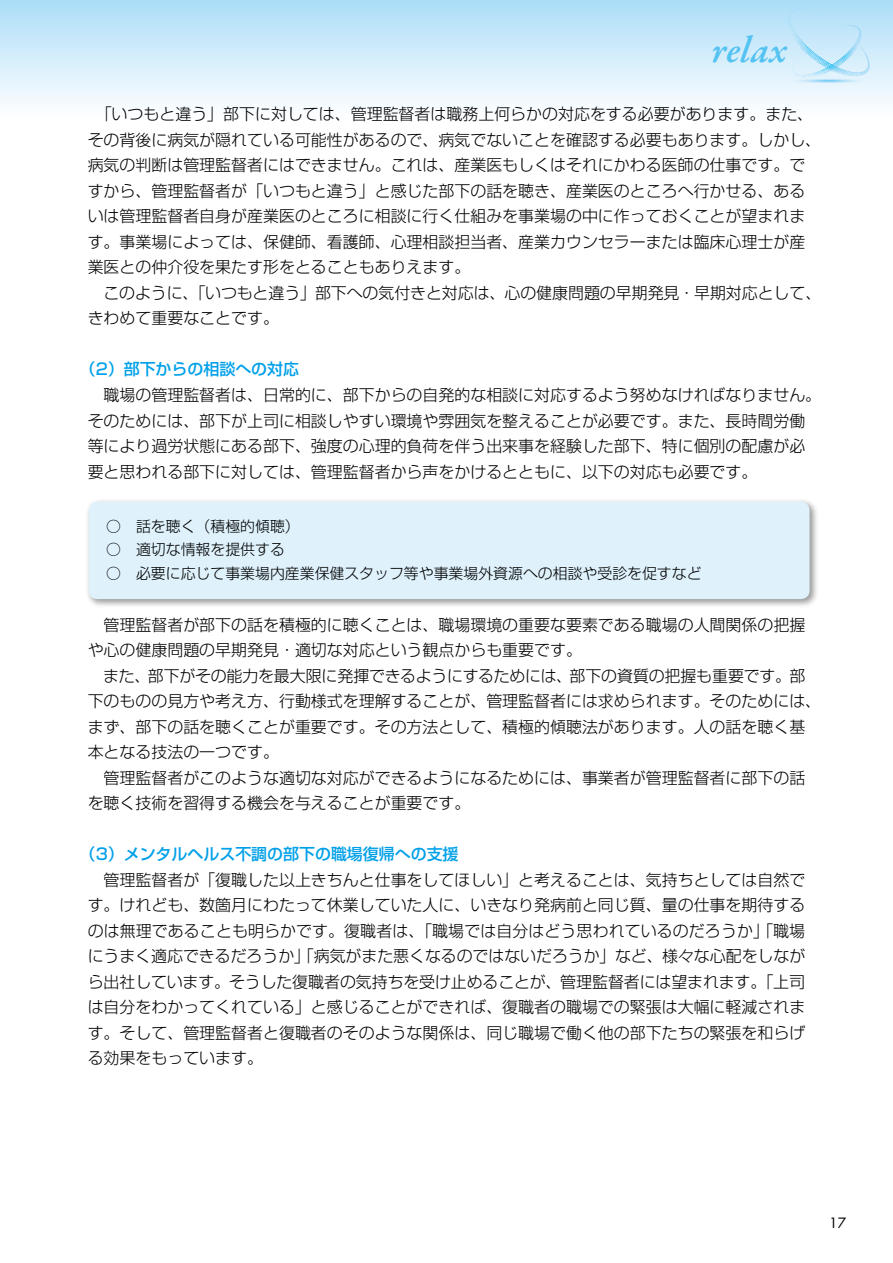
<style>
.page{position:relative;width:893px;height:1263px;background:#fff}
.page>*{position:absolute;margin:0;border:0;box-sizing:border-box;transform-origin:0 0}
.t1{font:italic 600 38.25px "Garamond Premr Pro";letter-spacing:.005em;color:#54c3f1}
.t2{font:300 15.9px/25.5px "Shin Go Pr 6 N";color:#000}
.t3{font:500 15.9px "Shin Go Pr 6 N";color:#00a0e9}
.t4{font:300 14.85px/23.4px "Shin Go Pr 6 N";color:#000}
.t5{font:13.8px "Futura";color:#000}
</style>
<div class="page">
<div style="left:0;top:0;width:893px;height:123px;background:linear-gradient(to bottom,#acddf8,#fff)"></div>
<svg style="left:776px;top:9px;width:104px;height:75px;background:#c5e7f9"></svg>
<div style="left:85px;top:498px;width:734px;height:111px;background:#000;opacity:.4"></div>
<div style="left:89px;top:502px;width:720px;height:97px;background:#dff2fc;border-radius:9px"></div>
<h1 class="t1" style="left:712px;top:26px;width:76px">relax</h1>
<p class="t2" style="left:88px;top:100px;width:735px">　「いつもと違う」部下に対しては、管理監督者は職務上何らかの対応をする必要があります。また、その背後に病気が隠れている可能性があるので、病気でないことを確認する必要もあります。しかし、病気の判断は管理監督者にはできません。これは、産業医もしくはそれにかわる医師の仕事です。ですから、管理監督者が「いつもと違う」と感じた部下の話を聴き、産業医のところへ行かせる、あるいは管理監督者自身が産業医のところに相談に行く仕組みを事業場の中に作っておくことが望まれます。事業場によっては、保健師、看護師、心理相談担当者、産業カウンセラーまたは臨床心理士が産業医との仲介役を果たす形をとることもありえます。<br>　このように、「いつもと違う」部下への気付きと対応は、心の健康問題の早期発見・早期対応として、きわめて重要なことです。</p>
<p class="t3" style="left:80px;top:356px;width:221px">（2）部下からの相談への対応</p>
<p class="t2" style="left:88px;top:381px;width:735px">　職場の管理監督者は、日常的に、部下からの自発的な相談に対応するよう努めなければなりません。そのためには、部下が上司に相談しやすい環境や雰囲気を整えることが必要です。また、長時間労働等により過労状態にある部下、強度の心理的負荷を伴う出来事を経験した部下、特に個別の配慮が必要と思われる部下に対しては、管理監督者から声をかけるとともに、以下の対応も必要です。</p>
<p class="t4" style="left:106px;top:513px;width:597px">○　話を聴く（積極的傾聴）<br>○　適切な情報を提供する<br>○　必要に応じて事業場内産業保健スタッフ等や事業場外資源への相談や受診を促すなど</p>
<p class="t2" style="left:88px;top:610px;width:735px">　管理監督者が部下の話を積極的に聴くことは、職場環境の重要な要素である職場の人間関係の把握や心の健康問題の早期発見・適切な対応という観点からも重要です。<br>　また、部下がその能力を最大限に発揮できるようにするためには、部下の資質の把握も重要です。部下のものの見方や考え方、行動様式を理解することが、管理監督者には求められます。そのためには、まず、部下の話を聴くことが重要です。その方法として、積極的傾聴法があります。人の話を聴く基本となる技法の一つです。<br>　管理監督者がこのような適切な対応ができるようになるためには、事業者が管理監督者に部下の話を聴く技術を習得する機会を与えることが重要です。</p>
<p class="t3" style="left:80px;top:841px;width:380px">（3）メンタルヘルス不調の部下の職場復帰への支援</p>
<p class="t2" style="left:88px;top:865px;width:719px;text-align:justify">　管理監督者が「復職した以上きちんと仕事をしてほしい」と考えることは、気持ちとしては自然です。けれども、数箇月にわたって休業していた人に、いきなり発病前と同じ質、量の仕事を期待するのは無理であることも明らかです。復職者は、「職場では自分はどう思われているのだろうか」「職場にうまく適応できるだろうか」「病気がまた悪くなるのではないだろうか」など、様々な心配をしながら出社しています。そうした復職者の気持ちを受け止めることが、管理監督者には望まれます。「上司は自分をわかってくれている」と感じることができれば、復職者の職場での緊張は大幅に軽減されます。そして、管理監督者と復職者のそのような関係は、同じ職場で働く他の部下たちの緊張を和らげる効果をもっています。</p>
<p class="t5" style="left:829px;top:1214px;width:19px">17</p>
</div>
